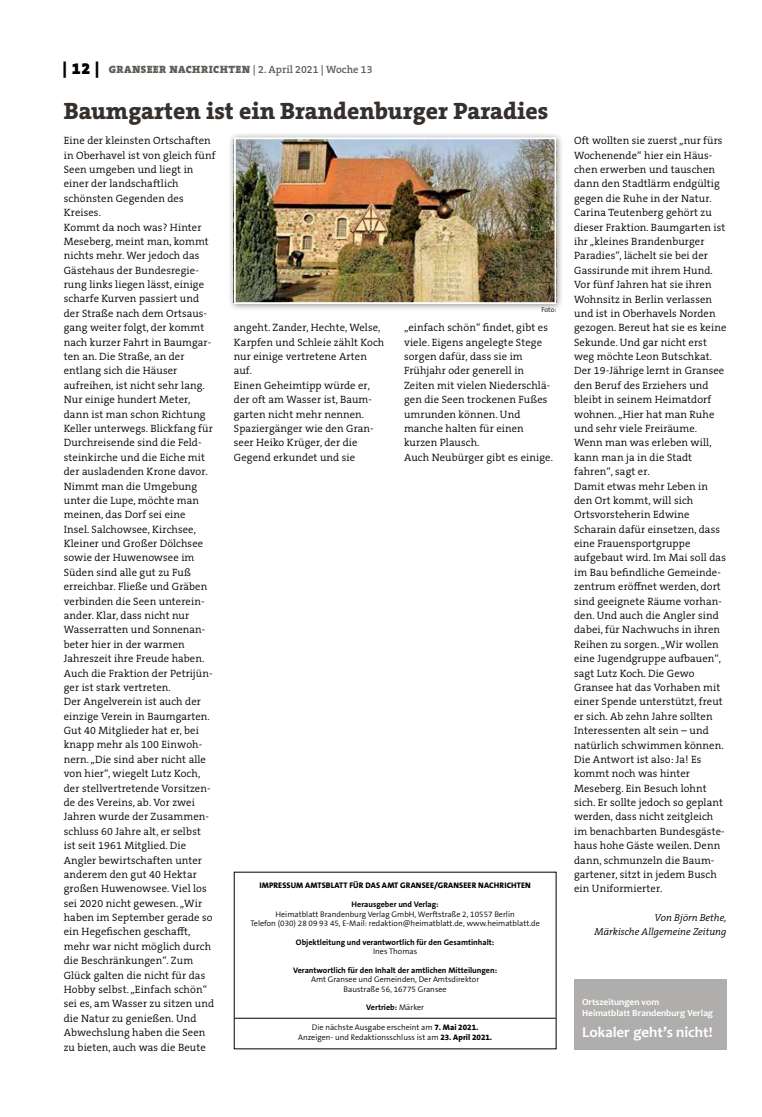
<style>
.page{position:relative;width:762px;height:1117px;background:#fff}
.page>*{position:absolute;margin:0;border:0;box-sizing:border-box;transform-origin:0 0}
.t1{font:800 23.75px "The Serif B W8";color:#36302d}
.t2{font:700 15px "Candara";color:#fff}
.t3{font:300 10.62px/14.4px "The Serif B W4";letter-spacing:.01em;color:#000}
.t4{font:600 10.62px "The Serif B W6";color:#615c58}
.t5{font:italic 300 10px/14.4px "The Serif B W4";color:#000;text-align:right}
.t6{font:700 9.38px/11.2px "Candara";color:#fff}
.t7{font:300 8.12px/9.4px "The Sans B W4";color:#000;text-align:center}
.t8{font:700 8.12px "The Sans B W7";color:#000}
.t9{font:800 8.12px "The Sans B W8";letter-spacing:.015em;color:#000}
.t10{font:300 6.88px "The Sans B W4";color:#000}
.s1{font-family:"The Serif B W9";font-weight:900;font-size:16.25px;color:#000}
.s2{font-family:"The Serif B W9";font-weight:900}
.s3{font-family:"The Sans B W4";font-weight:300}
.s4{font-family:"The Sans B W8";font-weight:800}
</style>
<div class="page">
<div style="left:228px;top:131px;width:336px;height:181px;background:#000;opacity:.45"></div>
<img style="left:237px;top:140px;width:316px;height:161px">
<div style="left:234px;top:137px;width:322px;height:167px;border:2px solid #fff"></div>
<hr style="left:234px;top:1017px;width:322px;height:1px;background:#000">
<div style="left:574px;top:978px;width:152px;height:71px;background:#b0aead"></div>
<p class="t4" style="left:63px;top:63px;width:311px"><span class="s1">| 12 |</span> <span class="s2">GRANSEER NACHRICHTEN</span> | 2. April 2021 | Woche 13</p>
<h1 class="t1" style="left:64px;top:95px;width:486px">Baumgarten ist ein Brandenburger Paradies</h1>
<p class="t3" style="left:64px;top:133px;width:153px">Eine der kleinsten Ortschaften in Oberhavel ist von gleich fünf<br>Seen umgeben und liegt in einer der landschaftlich schönsten Gegenden des<br>Kreises.<br>Kommt da noch was? Hinter<br>Meseberg, meint man, kommt nichts mehr. Wer jedoch das<br>Gästehaus der Bundesregie&shy;rung links liegen lässt, einige scharfe Kurven passiert und der Straße nach dem Ortsaus&shy;gang weiter folgt, der kommt nach kurzer Fahrt in Baumgar&shy;ten an. Die Straße, an der entlang sich die Häuser aufreihen, ist nicht sehr lang.<br>Nur einige hundert Meter, dann ist man schon Richtung<br>Keller unterwegs. Blickfang für<br>Durchreisende sind die Feld&shy;steinkirche und die Eiche mit der ausladenden Krone davor.<br>Nimmt man die Umgebung unter die Lupe, möchte man meinen, das Dorf sei eine<br>Insel. Salchowsee, Kirchsee,<br>Kleiner und Großer Dölchsee sowie der Huwenowsee im<br>Süden sind alle gut zu Fuß erreichbar. Fließe und Gräben verbinden die Seen unterein&shy;ander. Klar, dass nicht nur<br>Wasserratten und Sonnenan&shy;beter hier in der warmen<br>Jahreszeit ihre Freude haben.<br>Auch die Fraktion der Petrijün&shy;ger ist stark vertreten.<br>Der Angelverein ist auch der einzige Verein in Baumgarten.<br>Gut 40 Mitglieder hat er, bei knapp mehr als 100 Einwoh&shy;nern. „Die sind aber nicht alle von hier“, wiegelt Lutz Koch, der stellvertretende Vorsitzen&shy;de des Vereins, ab. Vor zwei<br>Jahren wurde der Zusammen&shy;schluss 60 Jahre alt, er selbst ist seit 1961 Mitglied. Die<br>Angler bewirtschaften unter anderem den gut 40 Hektar großen Huwenowsee. Viel los sei 2020 nicht gewesen. „Wir haben im September gerade so ein Hegefischen geschafft, mehr war nicht möglich durch die Beschränkungen“. Zum<br>Glück galten die nicht für das<br>Hobby selbst. „Einfach schön“ sei es, am Wasser zu sitzen und die Natur zu genießen. Und<br>Abwechslung haben die Seen zu bieten, auch was die Beute</p>
<p class="t10" style="left:541px;top:305px;width:16px">Foto:</p>
<p class="t3" style="left:234px;top:320px;width:152px">angeht. Zander, Hechte, Welse,<br>Karpfen und Schleie zählt Koch nur einige vertretene Arten auf.<br>Einen Geheimtipp würde er, der oft am Wasser ist, Baum&shy;garten nicht mehr nennen.<br>Spaziergänger wie den Gran&shy;seer Heiko Krüger, der die<br>Gegend erkundet und sie</p>
<p class="t3" style="left:404px;top:320px;width:150px">„einfach schön“ findet, gibt es viele. Eigens angelegte Stege sorgen dafür, dass sie im<br>Frühjahr oder generell in<br>Zeiten mit vielen Niederschlä&shy;gen die Seen trockenen Fußes umrunden können. Und manche halten für einen kurzen Plausch.<br>Auch Neubürger gibt es einige.</p>
<p class="t9" style="left:259px;top:880px;width:273px">IMPRESSUM AMTSBLATT FÜR DAS AMT GRANSEE/GRANSEER NACHRICHTEN</p>
<p class="t8" style="left:352px;top:899px;width:89px">Herausgeber und Verlag:</p>
<p class="t7" style="left:250px;top:909px;width:291px">Heimatblatt Brandenburg Verlag GmbH, Werftstraße 2, 10557 Berlin<br>Telefon (030) 28 09 93 45, E-Mail: redaktion@heimatblatt.de, www.heimatblatt.de</p>
<p class="t8" style="left:296px;top:936px;width:200px">Objektleitung und verantwortlich für den Gesamtinhalt:</p>
<p class="t7" style="left:373px;top:946px;width:46px">Ines Thomas</p>
<p class="t8" style="left:293px;top:964px;width:206px">Verantwortlich für den Inhalt der amtlichen Mitteilungen:</p>
<p class="t7" style="left:311px;top:974px;width:170px">Amt Gransee und Gemeinden, Der Amtsdirektor<br>Baustraße 56, 16775 Gransee</p>
<p class="t8" style="left:366px;top:1002px;width:59px">Vertrieb: <span class="s3">Märker</span></p>
<p class="t7" style="left:298px;top:1022px;width:196px">Die nächste Ausgabe erscheint am <span class="s4">7. Mai 2021.<br></span>Anzeigen- und Redaktionsschluss ist am <span class="s4">23. April 2021.</span></p>
<p class="t3" style="left:574px;top:133px;width:154px">Oft wollten sie zuerst „nur fürs<br>Wochenende“ hier ein Häus&shy;chen erwerben und tauschen dann den Stadtlärm endgültig gegen die Ruhe in der Natur.<br>Carina Teutenberg gehört zu dieser Fraktion. Baumgarten ist ihr „kleines Brandenburger<br>Paradies“, lächelt sie bei der<br>Gassirunde mit ihrem Hund.<br>Vor fünf Jahren hat sie ihren<br>Wohnsitz in Berlin verlassen und ist in Oberhavels Norden gezogen. Bereut hat sie es keine<br>Sekunde. Und gar nicht erst weg möchte Leon Butschkat.<br>Der 19-Jährige lernt in Gransee den Beruf des Erziehers und bleibt in seinem Heimatdorf wohnen. „Hier hat man Ruhe und sehr viele Freiräume.<br>Wenn man was erleben will, kann man ja in die Stadt fahren“, sagt er.<br>Damit etwas mehr Leben in den Ort kommt, will sich<br>Ortsvorsteherin Edwine<br>Scharain dafür einsetzen, dass eine Frauensportgruppe aufgebaut wird. Im Mai soll das im Bau befindliche Gemeinde&shy;zentrum eröffnet werden, dort sind geeignete Räume vorhan&shy;den. Und auch die Angler sind dabei, für Nachwuchs in ihren<br>Reihen zu sorgen. „Wir wollen eine Jugendgruppe aufbauen“, sagt Lutz Koch. Die Gewo<br>Gransee hat das Vorhaben mit einer Spende unterstützt, freut er sich. Ab zehn Jahre sollten<br>Interessenten alt sein – und natürlich schwimmen können.<br>Die Antwort ist also: Ja! Es kommt noch was hinter<br>Meseberg. Ein Besuch lohnt sich. Er sollte jedoch so geplant werden, dass nicht zeitgleich im benachbarten Bundesgäste&shy;haus hohe Gäste weilen. Denn dann, schmunzeln die Baum&shy;gartener, sitzt in jedem Busch ein Uniformierter.</p>
<p class="t5" style="left:594px;top:910px;width:133px">Von Björn Bethe,<br>Märkische Allgemeine Zeitung</p>
<p class="t6" style="left:582px;top:995px;width:132px">Ortszeitungen vom<br>Heimatblatt Brandenburg Verlag</p>
<h2 class="t2" style="left:582px;top:1022px;width:132px">Lokaler geht’s nicht!</h2>
</div>
